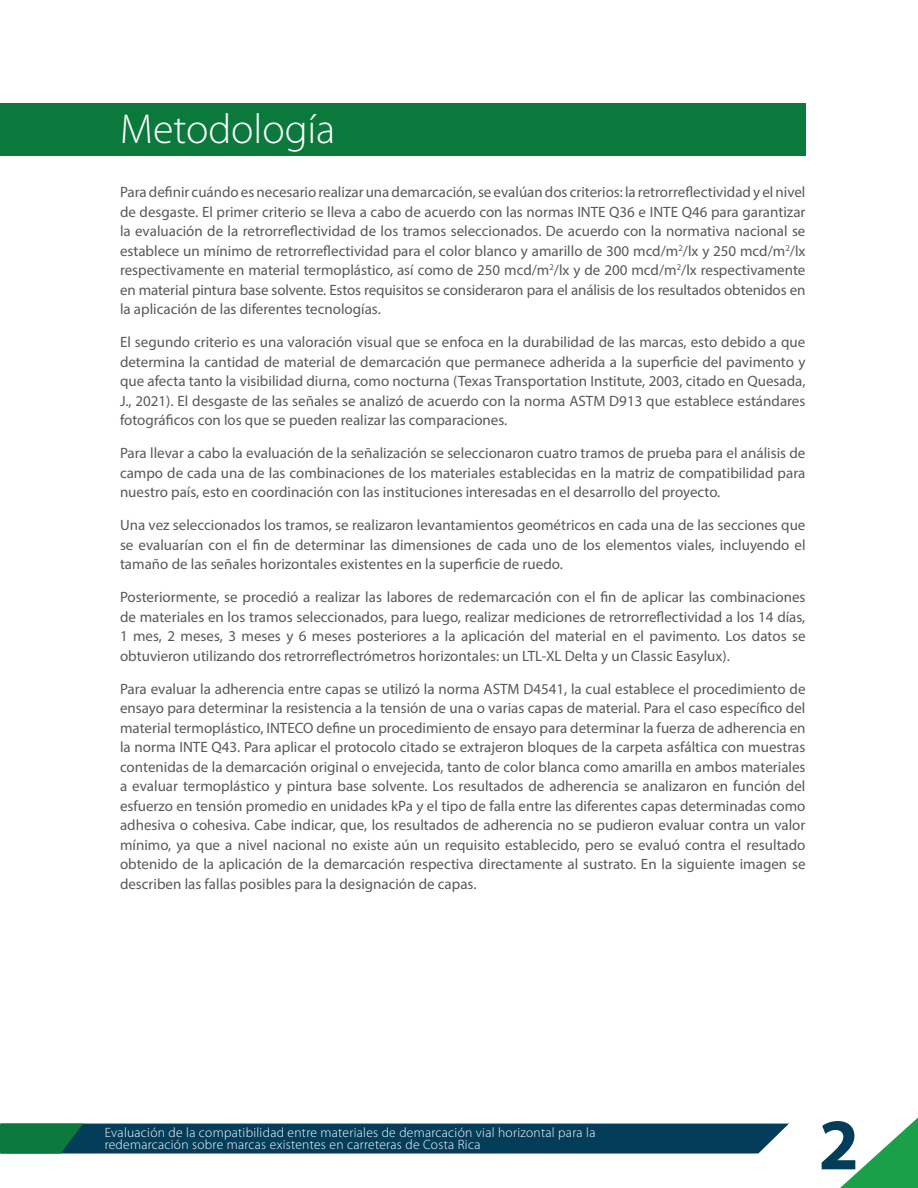
<style>
.page{position:relative;width:918px;height:1188px;background:#fff}
.page>*{position:absolute;margin:0;border:0;box-sizing:border-box;transform-origin:0 0}
.t1{font:700 73.05px "Myriad Pro";color:#033d5a}
.t2{font:300 42px "Myriad Pro";color:#fff}
.t3{font:15px/19.5px "Myriad Pro";color:#565a58;text-align:justify}
.t4{font:300 13.5px/12px "Myriad Pro";letter-spacing:.02em;color:#fff}
</style>
<div class="page">
<svg style="left:840px;top:1118px;width:78px;height:70px"></svg>
<svg style="left:0;top:1124px;width:789px;height:30px;background:#0c495d"></svg>
<div style="left:0;top:104px;width:806px;height:52px;background:#0b783c"></div>
<h2 class="t2" style="left:120px;top:105px;width:217px">Metodología</h2>
<p class="t3" style="left:120px;top:182px;width:687px">Para definir cuándo es necesario realizar una demarcación, se evalúan dos criterios: la retrorreflectividad y el nivel de desgaste. El primer criterio se lleva a cabo de acuerdo con las normas INTE Q36 e INTE Q46 para garantizar la evaluación de la retrorreflectividad de los tramos seleccionados. De acuerdo con la normativa nacional se establece un mínimo de retrorreflectividad para el color blanco y amarillo de 300 mcd/m<sup>2</sup>/lx y 250 mcd/m<sup>2</sup>/lx respectivamente en material termoplástico, así como de 250 mcd/m<sup>2</sup>/lx y de 200 mcd/m<sup>2</sup>/lx respectivamente en material pintura base solvente. Estos requisitos se consideraron para el análisis de los resultados obtenidos en la aplicación de las diferentes tecnologías.</p>
<p class="t3" style="left:120px;top:332px;width:687px">El segundo criterio es una valoración visual que se enfoca en la durabilidad de las marcas, esto debido a que determina la cantidad de material de demarcación que permanece adherida a la superficie del pavimento y que afecta tanto la visibilidad diurna, como nocturna (Texas Transportation Institute, 2003, citado en Quesada, J., 2021). El desgaste de las señales se analizó de acuerdo con la norma ASTM D913 que establece estándares fotográficos con los que se pueden realizar las comparaciones.</p>
<p class="t3" style="left:120px;top:443px;width:687px">Para llevar a cabo la evaluación de la señalización se seleccionaron cuatro tramos de prueba para el análisis de campo de cada una de las combinaciones de los materiales establecidas en la matriz de compatibilidad para nuestro país, esto en coordinación con las instituciones interesadas en el desarrollo del proyecto.</p>
<p class="t3" style="left:120px;top:515px;width:687px">Una vez seleccionados los tramos, se realizaron levantamientos geométricos en cada una de las secciones que se evaluarían con el fin de determinar las dimensiones de cada uno de los elementos viales, incluyendo el tamaño de las señales horizontales existentes en la superficie de ruedo.</p>
<p class="t3" style="left:120px;top:587px;width:687px">Posteriormente, se procedió a realizar las labores de redemarcación con el fin de aplicar las combinaciones de materiales en los tramos seleccionados, para luego, realizar mediciones de retrorreflectividad a los 14 días, 1 mes, 2 meses, 3 meses y 6 meses posteriores a la aplicación del material en el pavimento. Los datos se obtuvieron utilizando dos retrorreflectrómetros horizontales: un LTL-XL Delta y un Classic Easylux).</p>
<p class="t3" style="left:120px;top:679px;width:687px">Para evaluar la adherencia entre capas se utilizó la norma ASTM D4541, la cual establece el procedimiento de ensayo para determinar la resistencia a la tensión de una o varias capas de material. Para el caso específico del material termoplástico, INTECO define un procedimiento de ensayo para determinar la fuerza de adherencia en la norma INTE Q43. Para aplicar el protocolo citado se extrajeron bloques de la carpeta asfáltica con muestras contenidas de la demarcación original o envejecida, tanto de color blanca como amarilla en ambos materiales a evaluar termoplástico y pintura base solvente. Los resultados de adherencia se analizaron en función del esfuerzo en tensión promedio en unidades kPa y el tipo de falla entre las diferentes capas determinadas como adhesiva o cohesiva. Cabe indicar, que, los resultados de adherencia no se pudieron evaluar contra un valor mínimo, ya que a nivel nacional no existe aún un requisito establecido, pero se evaluó contra el resultado obtenido de la aplicación de la demarcación respectiva directamente al sustrato. En la siguiente imagen se describen las fallas posibles para la designación de capas.</p>
<p class="t4" style="left:105px;top:1126px;width:492px">Evaluación de la compatibilidad entre materiales de demarcación vial horizontal para la redemarcación sobre marcas existentes en carreteras de Costa Rica</p>
<h1 class="t1" style="left:819px;top:1097px;width:42px">2</h1>
</div>
